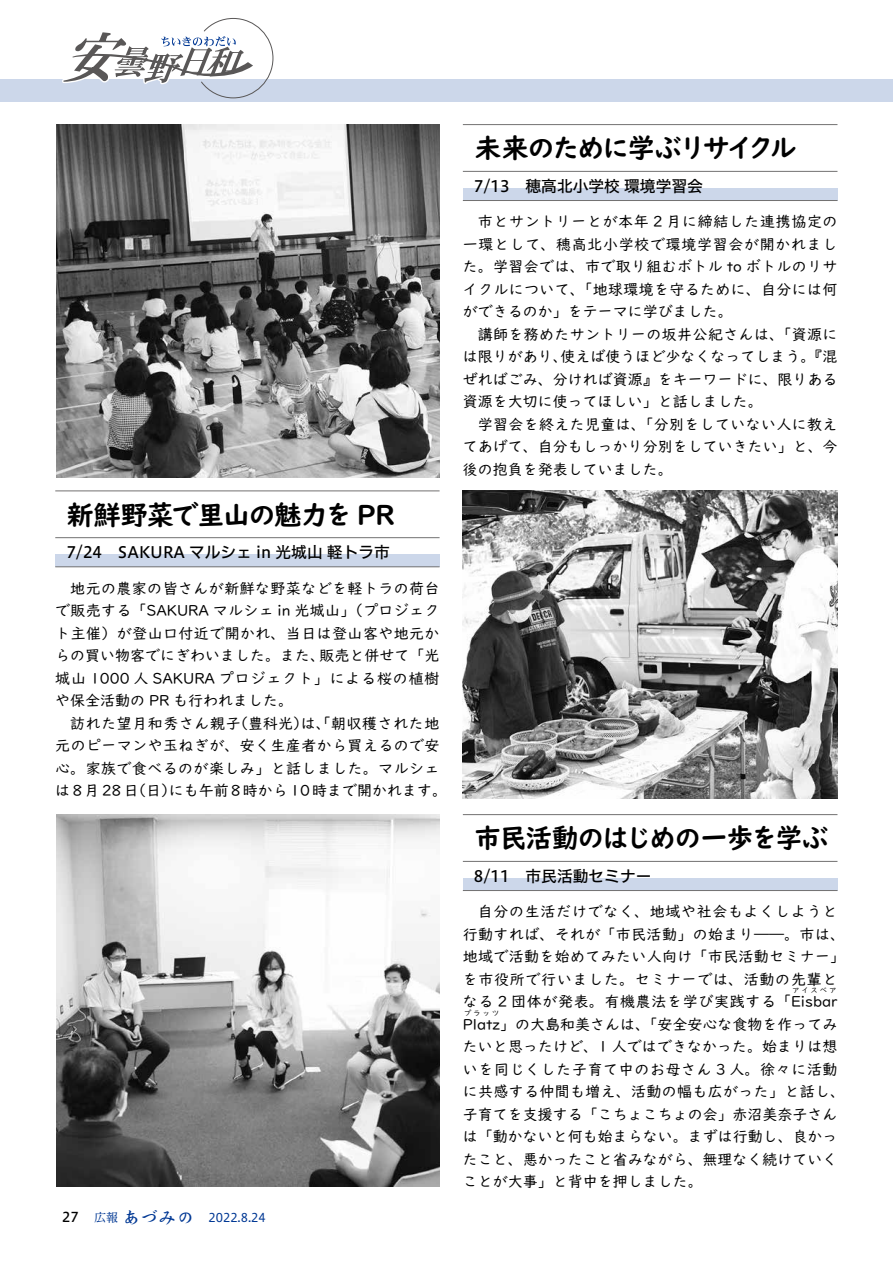
<style>
.page{position:relative;width:893px;height:1263px;background:#fff}
.page>*{position:absolute;margin:0;border:0;box-sizing:border-box;transform-origin:0 0}
.t1{font:27px "UD Digi Kyokasho NP B";letter-spacing:-.05em;color:#000}
.t2{font:27px "UD Digi Kyokasho NP B";letter-spacing:-.085em;color:#000}
.t3{font:18px "DF Kai Sho Std W7";color:#003894}
.t4{font:15.75px "Hiragino UD Sans F Std N W5";color:#000}
.t5{font:15px/22.5px "UD Digi Kyokasho NP R";letter-spacing:.02em;color:#000;text-align:justify}
.t6{font:15px/22.5px "UD Digi Kyokasho NP R";color:#000}
.t7{font:15px/22.5px "UD Digi Kyokasho NP R";letter-spacing:.045em;color:#000;text-align:center}
.t8{font:15px "UD Digi Kyokasho NP R";letter-spacing:.055em;color:#000}
.t9{font:13.5px "Hiragino UD Sans F Std N W5";color:#000}
.t10{font:12px "Hiragino UD Sans F Std N W4";color:#003894}
.t11{font:12px "UD Reimin Pro";color:#003894}
.t12{font:7.5px "UD Digi Kyokasho NP R";letter-spacing:.235em;color:#000}
</style>
<div class="page">
<hr style="left:892px;top:944px;width:1px;height:319px;background:#d9e1ef">
<img style="left:463px;top:491px;width:375px;height:307px">
<div style="left:463px;top:188px;width:374px;height:13px;background:#ccd7ea"></div>
<div style="left:463px;top:878px;width:374px;height:12px;background:#ccd7ea"></div>
<div style="left:55px;top:554px;width:385px;height:13px;background:#ccd7ea"></div>
<hr style="left:463px;top:200px;width:374px;height:1px;background:#727171">
<hr style="left:463px;top:890px;width:374px;height:1px;background:#727171">
<hr style="left:55px;top:566px;width:385px;height:1px;background:#727171">
<hr style="left:463px;top:124px;width:374px;height:1px;background:#727171">
<hr style="left:463px;top:814px;width:374px;height:1px;background:#727171">
<hr style="left:55px;top:491px;width:385px;height:1px;background:#727171">
<hr style="left:463px;top:171px;width:374px;height:1px;background:#727171">
<hr style="left:463px;top:861px;width:374px;height:1px;background:#727171">
<hr style="left:55px;top:537px;width:385px;height:1px;background:#727171">
<div style="left:0;top:80px;width:893px;height:22px;background:#ccd7ea"></div>
<svg style="left:61px;top:18px;width:213px;height:81px"></svg>
<img style="left:57px;top:124px;width:383px;height:353px">
<img style="left:57px;top:815px;width:383px;height:371px">
<hr style="left:892px;top:55px;width:1px;height:47px;background:#898989">
<h1 class="t1" style="left:67px;top:498px;width:329px">新鮮野菜で里山の魅力を PR</h1>
<p class="t4" style="left:66px;top:540px;width:325px">7/24　SAKURA マルシェ in 光城山軽トラ市</p>
<p class="t5" style="left:55px;top:577px;width:386px;text-align:right">地元の農家の皆さんが新鮮な野菜などを軽トラの荷台で販売する「SAKURA マルシェ in 光城山」（プロジェクト主催）が登山口付近で開かれ、当日は登山客や地元か販売と併せて「光</p>
<p class="t6" style="left:55px;top:644px;width:271px">らの買い物客でにぎわいました。また、</p>
<p class="t8" style="left:55px;top:669px;width:386px">城山 1000 人 SAKURA プロジェクト」による桜の植樹</p>
<p class="t6" style="left:55px;top:689px;width:239px">や保全活動の PR も行われました。</p>
<p class="t5" style="left:233px;top:712px;width:208px">（豊科光は）、「朝収穫された地</p>
<p class="t5" style="left:70px;top:712px;width:172px">訪れた望月和秀さん親子</p>
<p class="t5" style="left:55px;top:734px;width:386px">元のピーマンや玉ねぎが、安く生産者から買えるので安</p>
<p class="t5" style="left:55px;top:757px;width:386px">心。家族で食べるのが楽しみ」と話しました。マルシェ</p>
<p class="t6" style="left:169px;top:779px;width:280px">にも午前8時から10時まで開かれます。</p>
<p class="t5" style="left:55px;top:779px;width:122px">は8月28 （日日）</p>
<p class="t9" style="left:62px;top:1206px;width:18px">27</p>
<p class="t3" style="left:123px;top:1207px;width:73px">あづみの</p>
<p class="t11" style="left:94px;top:1208px;width:25px">広報</p>
<p class="t10" style="left:208px;top:1208px;width:59px">2022.8.24</p>
<h1 class="t2" style="left:475px;top:132px;width:323px">未来のために学ぶリサイクル</h1>
<p class="t4" style="left:474px;top:174px;width:231px">7/13　穂高北小学校環境学習会</p>
<p class="t5" style="left:463px;top:211px;width:376px;text-indent:15px">市とサントリーとが本年 2 月に締結した連携協定の一環として、穂高北小学校で環境学習会が開かれました。学習会では、市で取り組むボトル to ボトルのリサイクルについて、「地球環境を守るために、自分には何ができるのか」をテーマに学びました。</p>
<p class="t5" style="left:478px;top:323px;width:361px;text-align:right">講師を務めたサントリーの坂井公紀さんは、「資源に使えば使うほど少なくなってしまう。『混</p>
<p class="t6" style="left:463px;top:346px;width:376px">は限りがあり、<br>ぜればごみ、分ければ資源』をキーワードに、限りある資源を大切に使ってほしい」と話しました。</p>
<p class="t5" style="left:463px;top:413px;width:376px;text-indent:15px">学習会を終えた児童は、「分別をしていない人に教えてあげて、自分もしっかり分別をしていきたい」と、今後の抱負を発表していました。</p>
<h1 class="t1" style="left:475px;top:822px;width:355px">市民活動のはじめの一歩を学ぶ</h1>
<p class="t4" style="left:474px;top:864px;width:179px">8/11　市民活動セミナー</p>
<p class="t7" style="left:463px;top:901px;width:384px">自分の生活だけでなく、地域や社会もよくしようと<br>行動すれば、それが「市民活動」の始まり――。市は、地域で活動を始めてみたい人向け「市民活動セミナー「を市役所で行いました。セミナーでは、活動の先輩となる 2 団体が発表。有機農法を学び実践する「Eisbar</p>
<p class="t12" style="left:792px;top:986px;width:46px">アイスベア</p>
<p class="t6" style="left:463px;top:1013px;width:376px">Platz」の大島和美さんは、「安全安心な食物を作ってみ</p>
<p class="t12" style="left:464px;top:1009px;width:37px">プラッツ</p>
<p class="t6" style="left:463px;top:1036px;width:384px">たいと思ったけど、1 人ではできなかった。始まりは想いを同じくした子育て中のお母さん 3 人。徐々に活動に共感する仲間も増え、活動の幅も広がった」と話し、子育てを支援する「こちょこちょの会」赤沼美奈子さんは「動かないと何も始まらない。まずは行動し、良かったこと、悪かったこと省みながら、無理なく続けていくことが大事」と背中を押しました。</p>
</div>
